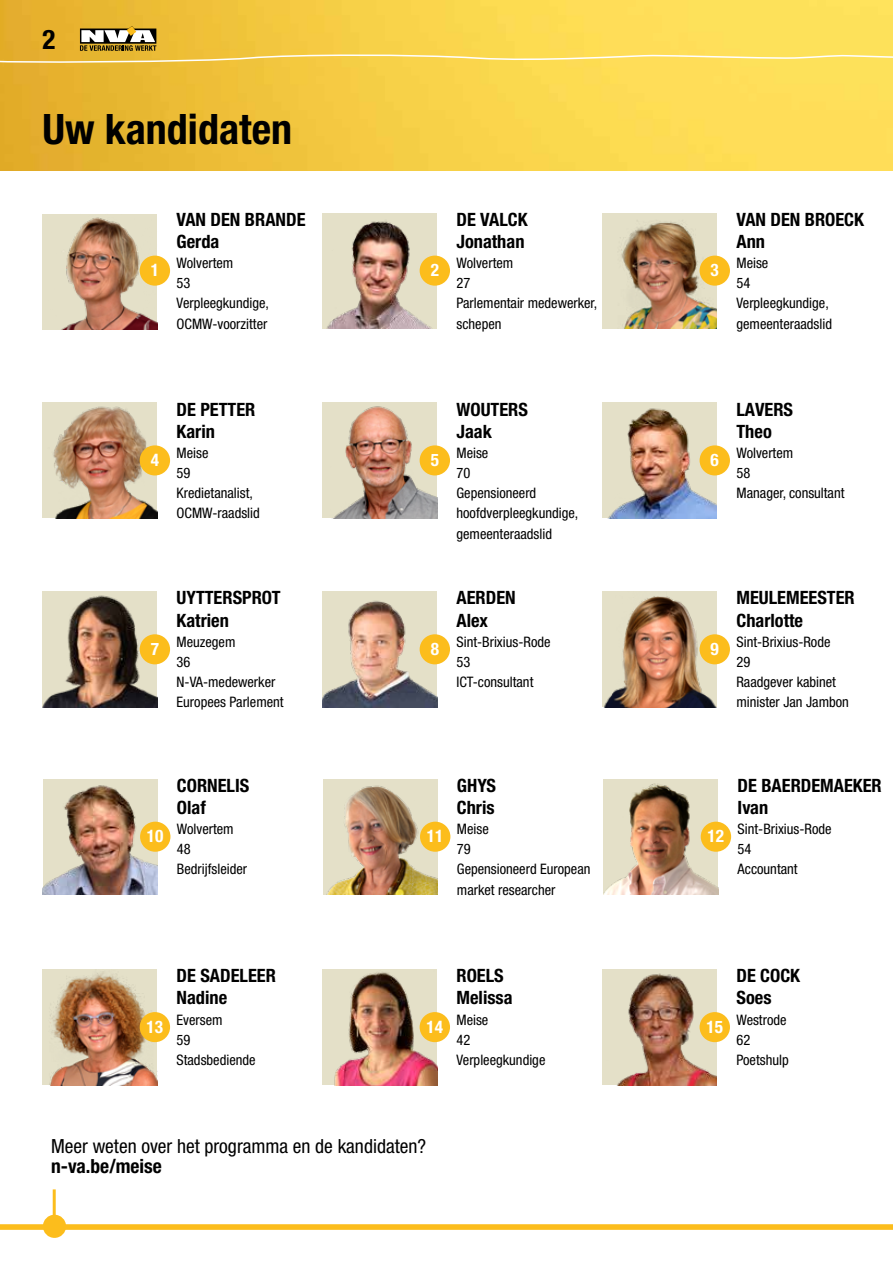
<style>
.page{position:relative;width:893px;height:1263px;background:#fff}
.page>*{position:absolute;margin:0;border:0;box-sizing:border-box;transform-origin:0 0}
.t1{font:700 condensed 42px "Helvetica Neue LT Std";color:#000}
.t2{font:700 condensed 27px "Helvetica Neue LT Std";color:#000}
.t3{font:condensed 19.5px "Helvetica Neue LT Std";color:#000}
.t4{font:700 condensed 19.5px "Helvetica Neue LT Std";color:#000}
.t5{font:700 condensed 18.3px/22px "Helvetica Neue LT Std";color:#000}
.t6{font:700 condensed 17.25px "Helvetica Neue LT Std";color:#fff}
.t7{font:condensed 14.4px/20.2px "Helvetica Neue LT Std";color:#000}
</style>
<div class="page">
<img style="left:0;top:0;width:893px;height:170px">
<svg style="left:0;top:26px;width:893px;height:44px;background:#f2ce51"></svg>
<svg style="left:0;top:1189px;width:893px;height:41px"></svg>
<div style="left:44px;top:1216px;width:21px;height:20px;background:#fcbd1c;border-radius:50%"></div>
<div style="left:43px;top:1215px;width:23px;height:23px;border:3px solid #fcbd1c;border-radius:50%"></div>
<hr style="left:53px;top:1189px;width:3px;height:37px;background:#fcbd1c">
<img style="left:43px;top:214px;width:114px;height:116px">
<div style="left:140px;top:256px;width:30px;height:30px;background:#fcbd1c;border-radius:50%"></div>
<img style="left:322px;top:213px;width:115px;height:116px">
<div style="left:420px;top:256px;width:30px;height:30px;background:#fcbd1c;border-radius:50%"></div>
<img style="left:602px;top:213px;width:115px;height:116px">
<div style="left:700px;top:256px;width:30px;height:30px;background:#fcbd1c;border-radius:50%"></div>
<img style="left:43px;top:402px;width:114px;height:116px">
<div style="left:140px;top:445px;width:30px;height:30px;background:#fcbd1c;border-radius:50%"></div>
<img style="left:322px;top:402px;width:115px;height:116px">
<div style="left:420px;top:445px;width:30px;height:30px;background:#fcbd1c;border-radius:50%"></div>
<img style="left:602px;top:402px;width:115px;height:116px">
<div style="left:700px;top:445px;width:30px;height:30px;background:#fcbd1c;border-radius:50%"></div>
<img style="left:43px;top:591px;width:114px;height:116px">
<div style="left:140px;top:634px;width:30px;height:30px;background:#fcbd1c;border-radius:50%"></div>
<img style="left:322px;top:591px;width:115px;height:116px">
<div style="left:420px;top:634px;width:30px;height:30px;background:#fcbd1c;border-radius:50%"></div>
<img style="left:602px;top:591px;width:115px;height:116px">
<div style="left:700px;top:634px;width:30px;height:30px;background:#fcbd1c;border-radius:50%"></div>
<div style="left:43px;top:779px;width:114px;height:116px;background:#e4e0c8"></div>
<img style="left:43px;top:785px;width:114px;height:110px">
<div style="left:140px;top:822px;width:30px;height:30px;background:#fcbd1c;border-radius:50%"></div>
<img style="left:323px;top:779px;width:114px;height:116px">
<div style="left:420px;top:822px;width:30px;height:30px;background:#fcbd1c;border-radius:50%"></div>
<img style="left:604px;top:779px;width:114px;height:116px">
<div style="left:701px;top:822px;width:30px;height:30px;background:#fcbd1c;border-radius:50%"></div>
<img style="left:43px;top:969px;width:114px;height:116px">
<div style="left:140px;top:1012px;width:30px;height:30px;background:#fcbd1c;border-radius:50%"></div>
<img style="left:322px;top:969px;width:115px;height:116px">
<div style="left:420px;top:1012px;width:30px;height:30px;background:#fcbd1c;border-radius:50%"></div>
<img style="left:602px;top:969px;width:115px;height:116px">
<div style="left:700px;top:1012px;width:30px;height:30px;background:#fcbd1c;border-radius:50%"></div>
<h2 class="t2" style="left:43px;top:23px;width:14px">2</h2>
<h1 class="t1" style="left:43px;top:104px;width:251px">Uw kandidaten</h1>
<p class="t6" style="left:151px;top:260px;width:10px">1</p>
<p class="t5" style="left:177px;top:208px;width:130px">VAN DEN BRANDE<br>Gerda</p>
<p class="t7" style="left:177px;top:253px;width:94px">Wolvertem<br>53<br>Verpleegkundige,<br>OCMW-voorzitter</p>
<p class="t6" style="left:431px;top:260px;width:10px">2</p>
<p class="t5" style="left:456px;top:208px;width:73px">DE VALCK<br>Jonathan</p>
<p class="t7" style="left:456px;top:253px;width:142px">Wolvertem<br>27<br>Parlementair medewerker, schepen</p>
<p class="t6" style="left:711px;top:260px;width:10px">3</p>
<p class="t5" style="left:736px;top:208px;width:129px">VAN DEN BROECK<br>Ann</p>
<p class="t7" style="left:736px;top:253px;width:97px">Meise<br>54<br>Verpleegkundige, gemeenteraadslid</p>
<p class="t6" style="left:151px;top:449px;width:10px">4</p>
<p class="t5" style="left:177px;top:398px;width:80px">DE PETTER<br>Karin</p>
<p class="t7" style="left:177px;top:442px;width:85px">Meise<br>59<br>Kredietanalist,<br>OCMW-raadslid</p>
<p class="t6" style="left:431px;top:449px;width:10px">5</p>
<p class="t5" style="left:456px;top:398px;width:73px">WOUTERS<br>Jaak</p>
<p class="t7" style="left:456px;top:442px;width:123px">Meise<br>70<br>Gepensioneerd hoofdverpleegkundige, gemeenteraadslid</p>
<p class="t6" style="left:711px;top:449px;width:10px">6</p>
<p class="t5" style="left:736px;top:398px;width:58px">LAVERS<br>Theo</p>
<p class="t7" style="left:736px;top:442px;width:110px">Wolvertem<br>58<br>Manager, consultant</p>
<p class="t6" style="left:151px;top:638px;width:10px">7</p>
<p class="t5" style="left:177px;top:587px;width:105px">UYTTERSPROT<br>Katrien</p>
<p class="t7" style="left:177px;top:631px;width:109px">Meuzegem<br>36<br>N-VA-medewerker<br>Europees Parlement</p>
<p class="t6" style="left:431px;top:638px;width:10px">8</p>
<p class="t5" style="left:456px;top:587px;width:61px">AERDEN<br>Alex</p>
<p class="t7" style="left:456px;top:631px;width:95px">Sint-Brixius-Rode<br>53<br>ICT-consultant</p>
<p class="t6" style="left:711px;top:638px;width:10px">9</p>
<p class="t5" style="left:736px;top:587px;width:120px">MEULEMEESTER<br>Charlotte</p>
<p class="t7" style="left:736px;top:631px;width:114px">Sint-Brixius-Rode<br>29<br>Raadgever kabinet minister Jan Jambon</p>
<p class="t6" style="left:147px;top:826px;width:18px">10</p>
<p class="t5" style="left:177px;top:774px;width:74px">CORNELIS<br>Olaf</p>
<p class="t7" style="left:177px;top:819px;width:72px">Wolvertem<br>48<br>Bedrijfsleider</p>
<p class="t6" style="left:427px;top:826px;width:18px">11</p>
<p class="t5" style="left:457px;top:774px;width:41px">GHYS<br>Chris</p>
<p class="t7" style="left:457px;top:819px;width:135px">Meise<br>79<br>Gepensioneerd European market researcher</p>
<p class="t6" style="left:708px;top:826px;width:18px">12</p>
<p class="t5" style="left:738px;top:774px;width:146px">DE BAERDEMAEKER<br>Ivan</p>
<p class="t7" style="left:738px;top:819px;width:95px">Sint-Brixius-Rode<br>54<br>Accountant</p>
<p class="t6" style="left:147px;top:1016px;width:18px">13</p>
<p class="t5" style="left:177px;top:964px;width:101px">DE SADELEER<br>Nadine</p>
<p class="t7" style="left:177px;top:1009px;width:80px">Eversem<br>59<br>Stadsbediende</p>
<p class="t6" style="left:426px;top:1016px;width:18px">14</p>
<p class="t5" style="left:456px;top:964px;width:58px">ROELS<br>Melissa</p>
<p class="t7" style="left:456px;top:1009px;width:90px">Meise<br>42<br>Verpleegkundige</p>
<p class="t6" style="left:706px;top:1016px;width:18px">15</p>
<p class="t5" style="left:736px;top:964px;width:65px">DE COCK<br>Soes</p>
<p class="t7" style="left:736px;top:1009px;width:54px">Westrode<br>62<br>Poetshulp</p>
<h3 class="t3" style="left:51px;top:1135px;width:377px">Meer weten over het programma en de kandidaten?</h3>
<h3 class="t4" style="left:51px;top:1154px;width:112px">n-va.be/meise</h3>
</div>
